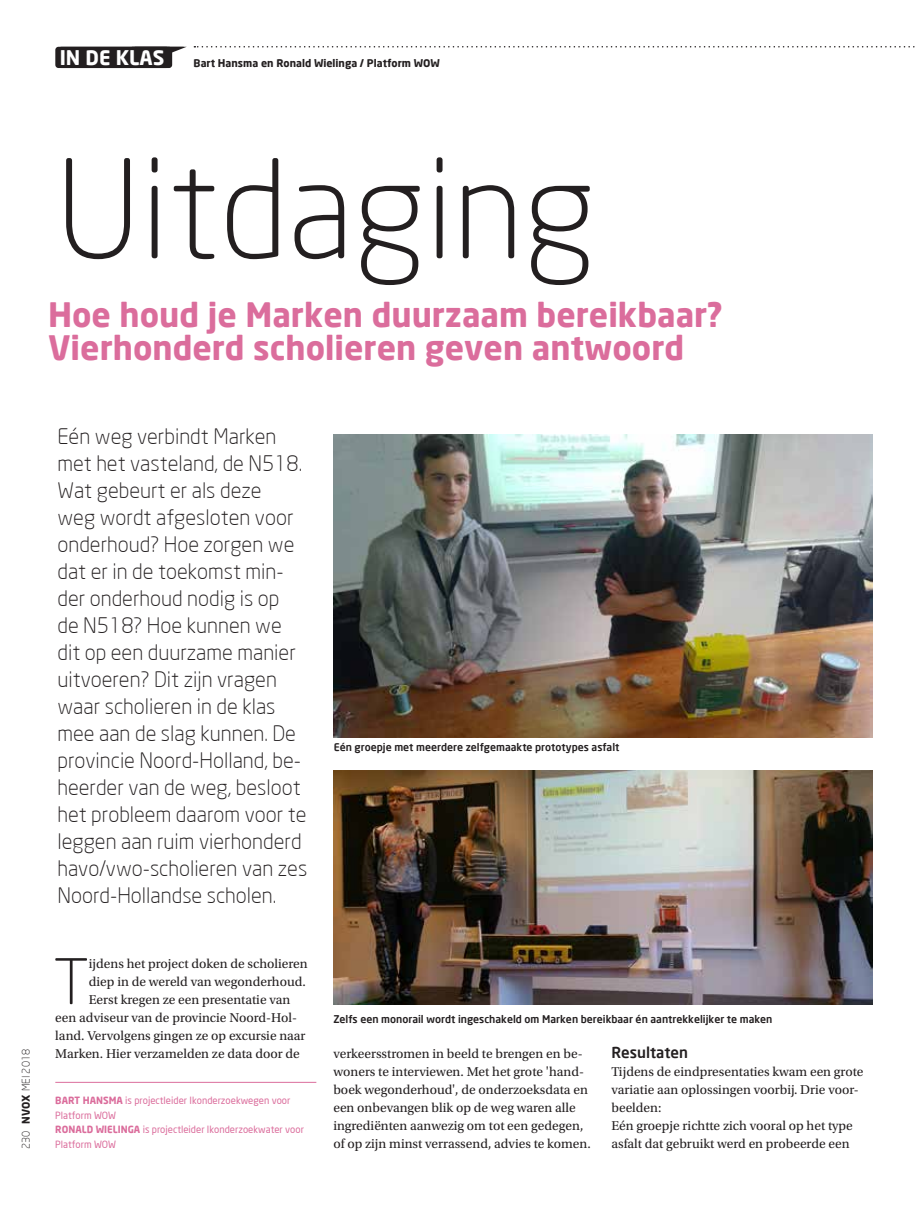
<style>
.page{position:relative;width:915px;height:1212px;background:#fff}
.page>*{position:absolute;margin:0;border:0;box-sizing:border-box;transform-origin:0 0}
.t1{font:300 135px "Neo Sans";color:#231f20}
.t2{font:300 61.95px "Neo Sans";color:#231f20}
.t3{font:700 33px/33px "Neo Sans";color:#db6d9c}
.t4{font:300 21px/27px "Neo Sans";color:#231f20}
.t5{font:700 19.8px "Neo Sans";color:#fff}
.t6{font:500 15px "Neo Sans";color:#231f20}
.t7{font:13.5px/18px "Utopia Std";color:#231f20}
.t8{font:500 10.5px "Neo Sans";color:#231f20}
.t9{font:700 10.5px "Neo Sans";color:#231f20}
.t10{font:300 10.5px "Neo Sans";color:#231f20}
.t11{font:9.9px/14.7px "Neo Sans";color:#db6d9c}
.s1{font-weight:700}
</style>
<div class="page">
<svg style="left:194px;top:46px;width:721px;height:2px"></svg>
<div style="left:55px;top:47px;width:114px;height:21px;background:#231f20;border-radius:3px"></div>
<svg style="left:171px;top:47px;width:15px;height:12px"></svg>
<div style="left:58px;top:47px;width:114px;height:21px;background:#231f20;border-radius:3px"></div>
<hr style="left:55px;top:1082px;width:261px;height:1px;background:#db6d9c">
<img style="left:333px;top:434px;width:539px;height:303px">
<img style="left:333px;top:770px;width:539px;height:234px">
<h3 class="t5" style="left:60px;top:45px;width:106px">IN DE KLAS</h3>
<p class="t9" style="left:193px;top:57px;width:248px">Bart Hansma en Ronald Wielinga / Platform WOW</p>
<h1 class="t1" style="left:55px;top:129px;width:542px">Uitdaging</h1>
<h3 class="t3" style="left:48px;top:298px;width:676px">Hoe houd je Marken duurzaam bereikbaar?<br>Vierhonderd scholieren geven antwoord</h3>
<p class="t10" style="left:20px;top:1149px;width:101px;rotate:-90deg">230 <span class="s1">NVOX</span> MEI 2018</p>
<p class="t4" style="left:57px;top:422px;width:251px">Eén weg verbindt Marken met het vasteland, de N518.<br>Wat gebeurt er als deze<br>weg wordt afgesloten voor onderhoud? Hoe zorgen we dat er in de toekomst min&shy;der onderhoud nodig is op<br>de N518? Hoe kunnen we dit op een duurzame manier uitvoeren? Dit zijn vragen waar scholieren in de klas mee aan de slag kunnen. De provincie Noord-Holland, be&shy;heerder van de weg, besloot het probleem daarom voor te leggen aan ruim vierhonderd havo/vwo-scholieren van zes<br>Noord-Hollandse scholen.</p>
<h2 class="t2" style="left:53px;top:944px;width:37px">T</h2>
<p class="t7" style="left:89px;top:955px;width:220px">ijdens het project doken de scholieren</p>
<p class="t7" style="left:89px;top:973px;width:218px">diep in de wereld van wegonderhoud.</p>
<p class="t7" style="left:89px;top:991px;width:203px">Eerst kregen ze een presentatie van</p>
<p class="t7" style="left:55px;top:1009px;width:243px">een adviseur van de provincie Noord-Hol-</p>
<p class="t7" style="left:55px;top:1027px;width:252px">land. Vervolgens gingen ze op excursie naar</p>
<p class="t7" style="left:55px;top:1045px;width:246px">Marken. Hier verzamelden ze data door de</p>
<p class="t11" style="left:55px;top:1093px;width:250px"><span class="s1">BART HANSMA</span> is projectleider Ikonderzoekwegen voor Platform WOW<br><span class="s1">RONALD WIELINGA</span> is projectleider Ikonderzoekwater voor Platform WOW</p>
<p class="t8" style="left:333px;top:741px;width:287px">Eén groepje met meerdere zelfgemaakte prototypes asfalt</p>
<p class="t8" style="left:333px;top:1012px;width:440px">Zelfs een monorail wordt ingeschakeld om Marken bereikbaar én aantrekkelijker te maken</p>
<p class="t7" style="left:333px;top:1045px;width:259px">verkeersstromen in beeld te brengen en be&shy;woners te interviewen. Met het grote 'hand&shy;boek wegonderhoud', de onderzoeksdata en een onbevangen blik op de weg waren alle ingrediënten aanwezig om tot een gedegen, of op zijn minst verrassend, advies te komen.</p>
<p class="t6" style="left:611px;top:1043px;width:78px">Resultaten</p>
<p class="t7" style="left:611px;top:1063px;width:253px">Tijdens de eindpresentaties kwam een grote variatie aan oplossingen voorbij. Drie voor&shy;beelden:<br>Eén groepje richtte zich vooral op het type asfalt dat gebruikt werd en probeerde een</p>
</div>
